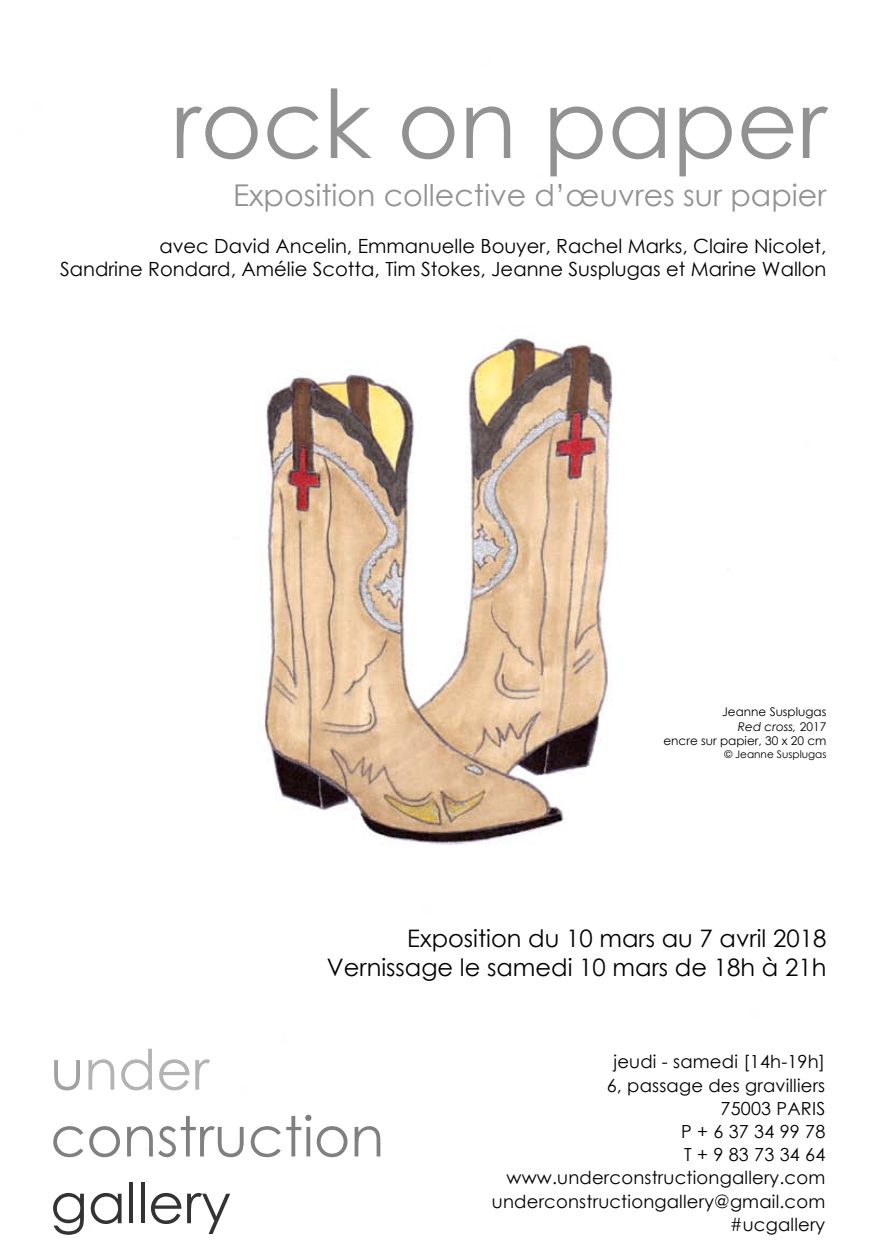
<style>
.page{position:relative;width:892px;height:1259px;background:#fff}
.page>*{position:absolute;margin:0;border:0;box-sizing:border-box;transform-origin:0 0}
.t1{font:94.5px "Century Gothic";color:#929292}
.t2{font:55.65px/66.8px "Century Gothic";color:rgb(0 0 0/.5)}
.t3{font:55.65px "Century Gothic";color:rgb(0 0 0/.8)}
.t4{font:30px "Century Gothic";color:#929292}
.t5{font:24.15px/29px "Century Gothic";color:#000;text-align:right}
.t6{font:19.5px/23.4px "Century Gothic";color:#000;text-align:right}
.t7{font:18px/23.2px "Century Gothic";letter-spacing:.01em;color:#000;text-align:right}
.t8{font:12px/14.4px "Century Gothic";color:#000;text-align:right}
.t9{font:10.5px "Century Gothic";color:#000}
.s1{font-style:italic}
.s2{color:rgb(0 0 0/.37)}
.s3{color:rgb(0 0 0/.3)}
</style>
<div class="page">
<img style="left:264px;top:338px;width:349px;height:507px">
<h1 class="t1" style="left:172px;top:58px;width:655px">rock on paper</h1>
<h3 class="t4" style="left:233px;top:174px;width:594px">Exposition collective d’œuvres sur papier</h3>
<p class="t6" style="left:60px;top:234px;width:767px">avec David Ancelin, Emmanuelle Bouyer, Rachel Marks, Claire Nicolet,<br>Sandrine Rondard, Amélie Scotta, Tim Stokes, Jeanne Susplugas et Marine Wallon</p>
<p class="t8" style="left:663px;top:704px;width:164px">Jeanne Susplugas<br><span class="s1">Red cross,</span> 2017<br>encre sur papier, 30 x 20 cm</p>
<p class="t9" style="left:724px;top:746px;width:103px">© Jeanne Susplugas</p>
<h3 class="t5" style="left:327px;top:922px;width:501px">Exposition du 10 mars au 7 avril 2018<br>Vernissage le samedi 10 mars de 18h à 21h</h3>
<h2 class="t2" style="left:50px;top:1035px;width:335px"><span class="s2">u</span><span class="s3">nder </span>construction</h2>
<h2 class="t3" style="left:50px;top:1163px;width:182px">gallery</h2>
<p class="t7" style="left:492px;top:1049px;width:335px">jeudi - samedi [14h-19h]<br>6, passage des gravilliers<br>75003 PARIS<br>P + 6 37 34 99 78<br>T + 9 83 73 34 64 www.underconstructiongallery.com underconstructiongallery@gmail.com #ucgallery</p>
</div>
